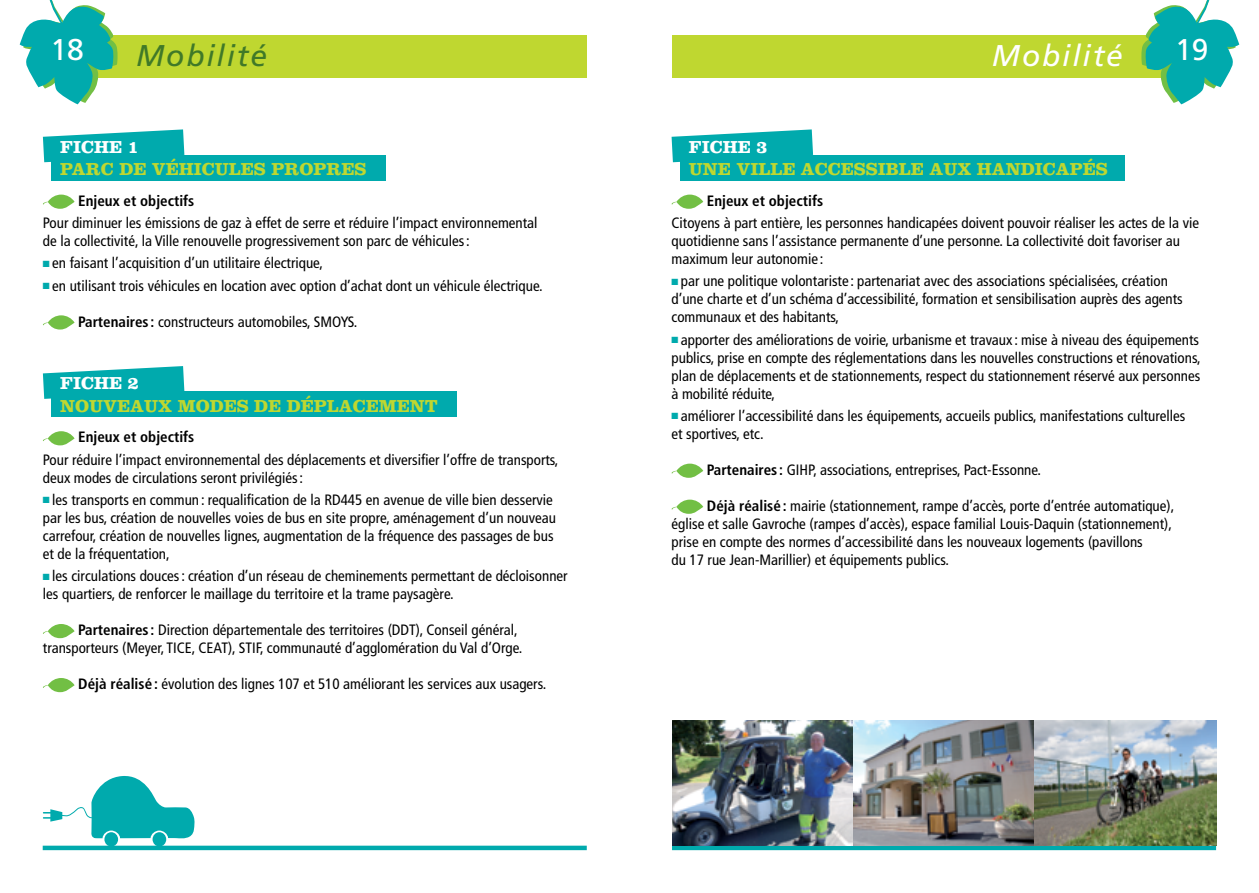
<style>
.page{position:relative;width:1259px;height:893px;background:#fff}
.page>*{position:absolute;margin:0;border:0;box-sizing:border-box;transform-origin:0 0}
.t1{font:italic 30px "Frutiger";letter-spacing:.06em;color:#407928}
.t2{font:italic 30px "Frutiger";letter-spacing:.06em;color:#fff}
.t3{font:30px "Frutiger";color:#fff}
.t4{font:700 18px "Clarendon";color:#bfd730}
.t5{font:700 18px "Clarendon";color:#fff}
.t6{font:condensed 15px/18px "Frutiger";color:#000}
.t7{font:700 condensed 15px "Frutiger";color:#000}
.s1{color:#00aaad}
.s2{font-weight:700}
</style>
<div class="page">
<div style="left:672px;top:35px;width:504px;height:43px;background:#bfd730"></div>
<svg style="left:1141px;top:0;width:98px;height:104px"></svg>
<hr style="left:672px;top:846px;width:544px;height:4px;background:#00aaad">
<div style="left:104px;top:832px;width:14px;height:14px;background:#00aaad;border-radius:50%"></div>
<div style="left:153px;top:832px;width:13px;height:14px;background:#00aaad;border-radius:50%"></div>
<svg style="left:43px;top:776px;width:152px;height:63px"></svg>
<div style="left:83px;top:35px;width:504px;height:43px;background:#bfd730"></div>
<svg style="left:20px;top:0;width:98px;height:104px"></svg>
<hr style="left:43px;top:846px;width:544px;height:4px;background:#00aaad">
<svg style="left:43px;top:129px;width:141px;height:33px;background:#28b7ba"></svg>
<div style="left:52px;top:155px;width:334px;height:25px;background:#00aaad"></div>
<svg style="left:43px;top:195px;width:32px;height:14px"></svg>
<svg style="left:43px;top:315px;width:32px;height:15px"></svg>
<svg style="left:43px;top:366px;width:141px;height:33px;background:#26b6b9"></svg>
<div style="left:52px;top:391px;width:405px;height:26px;background:#00aaad"></div>
<svg style="left:43px;top:431px;width:32px;height:14px"></svg>
<svg style="left:43px;top:624px;width:32px;height:14px"></svg>
<svg style="left:43px;top:678px;width:32px;height:14px"></svg>
<svg style="left:671px;top:129px;width:142px;height:33px;background:#2ab8ba"></svg>
<div style="left:680px;top:155px;width:445px;height:25px;background:#00aaad"></div>
<svg style="left:671px;top:195px;width:32px;height:14px"></svg>
<svg style="left:671px;top:464px;width:32px;height:14px"></svg>
<svg style="left:671px;top:500px;width:32px;height:14px"></svg>
<img style="left:672px;top:721px;width:181px;height:125px">
<img style="left:853px;top:721px;width:181px;height:125px">
<img style="left:1034px;top:721px;width:182px;height:125px">
<h1 class="t3" style="left:50px;top:31px;width:35px">18</h1>
<h1 class="t1" style="left:136px;top:38px;width:132px">Mobilité</h1>
<h1 class="t2" style="left:992px;top:38px;width:132px">Mobilité</h1>
<h1 class="t3" style="left:1175px;top:31px;width:35px">19</h1>
<p class="t5" style="left:60px;top:136px;width:80px">FICHE 1</p>
<p class="t4" style="left:60px;top:158px;width:15px">PARC</p>
<p class="t4" style="left:119px;top:158px;width:88px">DE VÉHICULES</p>
<p class="t4" style="left:271px;top:158px;width:15px">PROPRES</p>
<p class="t7" style="left:78px;top:192px;width:118px">Enjeux et objectifs</p>
<p class="t6" style="left:43px;top:214px;width:496px">Pour diminuer les émissions de gaz à effet de serre et réduire l’impact environnemental de la collectivité, la Ville renouvelle progressivement son parc de véhicules:</p>
<p class="t6" style="left:43px;top:254px;width:282px"><span class="s1">■</span> en faisant l’acquisition d’un utilitaire électrique,</p>
<p class="t6" style="left:43px;top:276px;width:501px"><span class="s1">■</span> en utilisant trois véhicules en location avec option d’achat dont un véhicule électrique.</p>
<p class="t6" style="left:78px;top:312px;width:281px"><span class="s2">Partenaires :</span> constructeurs automobiles, SMOYS.</p>
<p class="t5" style="left:60px;top:372px;width:80px">FICHE 2</p>
<p class="t4" style="left:60px;top:395px;width:15px">NOUVEAUX</p>
<p class="t4" style="left:178px;top:395px;width:16px">MODES</p>
<p class="t4" style="left:254px;top:395px;width:75px">DE DÉPLACEMENT</p>
<p class="t7" style="left:78px;top:428px;width:118px">Enjeux et objectifs</p>
<p class="t6" style="left:43px;top:451px;width:517px">Pour réduire l’impact environnemental des déplacements et diversifier l’offre de transports, deux modes de circulations seront privilégiés:</p>
<p class="t6" style="left:43px;top:491px;width:515px"><span class="s1">■</span> les transports en commun : requalification de la RD445 en avenue de ville bien desservie par les bus, création de nouvelles voies de bus en site propre, aménagement d’un nouveau carrefour, création de nouvelles lignes, augmentation de la fréquence des passages de bus et de la fréquentation,</p>
<p class="t6" style="left:43px;top:567px;width:526px"><span class="s1">■</span> les circulations douces: création d’un réseau de cheminements permettant de décloisonner les quartiers, de renforcer le maillage du territoire et la trame paysagère.</p>
<p class="t6" style="left:43px;top:621px;width:481px;text-indent:35px"><span class="s2">Partenaires :</span> Direction départementale des territoires (DDT), Conseil général, transporteurs (Meyer, TICE, CEAT), STIF, communauté d’agglomération du Val d’Orge.</p>
<p class="t6" style="left:78px;top:675px;width:469px"><span class="s2">Déjà réalisé:</span> évolution des lignes 107 et 510 améliorant les services aux usagers.</p>
<p class="t5" style="left:689px;top:136px;width:80px">FICHE 3</p>
<p class="t4" style="left:689px;top:158px;width:15px">UNE</p>
<p class="t4" style="left:736px;top:158px;width:13px">VILLE</p>
<p class="t4" style="left:801px;top:158px;width:14px">ACCESSIBLE</p>
<p class="t4" style="left:929px;top:158px;width:15px">AUX</p>
<p class="t4" style="left:977px;top:158px;width:29px">HANDICAP</p>
<p class="t4" style="left:1083px;top:158px;width:25px">ÉS</p>
<p class="t7" style="left:707px;top:192px;width:118px">Enjeux et objectifs</p>
<p class="t6" style="left:671px;top:214px;width:529px">Citoyens à part entière, les personnes handicapées doivent pouvoir réaliser les actes de la vie quotidienne sans l’assistance permanente d’une personne. La collectivité doit favoriser au maximum leur autonomie :</p>
<p class="t6" style="left:671px;top:272px;width:513px"><span class="s1">■</span> par une politique volontariste : partenariat avec des associations spécialisées, création d’une charte et d’un schéma d’accessibilité, formation et sensibilisation auprès des agents communaux et des habitants,</p>
<p class="t6" style="left:671px;top:330px;width:530px;text-align:justify"><span class="s1">■</span> apporter des améliorations de voirie, urbanisme et travaux : mise à niveau des équipements publics, prise en compte des réglementations dans les nouvelles constructions et rénovations, plan de déplacements et de stationnements, respect du stationnement réservé aux personnes à mobilité réduite,</p>
<p class="t6" style="left:671px;top:407px;width:515px"><span class="s1">■</span> améliorer l’accessibilité dans les équipements, accueils publics, manifestations culturelles et sportives, etc.</p>
<p class="t6" style="left:707px;top:461px;width:336px"><span class="s2">Partenaires :</span> GIHP, associations, entreprises, Pact-Essonne.</p>
<p class="t6" style="left:671px;top:497px;width:504px;text-indent:35px"><span class="s2">Déjà réalisé :</span> mairie (stationnement, rampe d’accès, porte d’entrée automatique), église et salle Gavroche (rampes d’accès), espace familial Louis-Daquin (stationnement), prise en compte des normes d’accessibilité dans les nouveaux logements (pavillons<br>du 17 rue Jean-Marillier) et équipements publics.</p>
</div>
